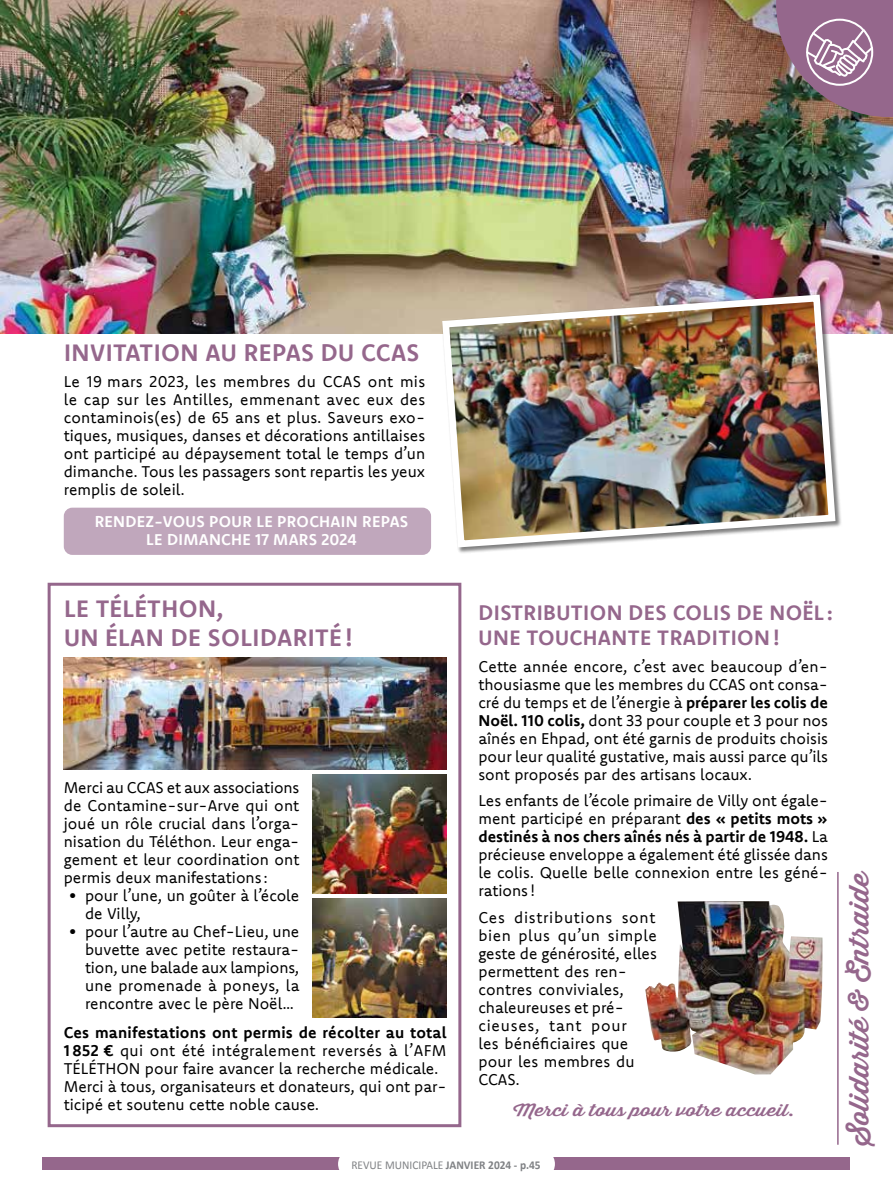
<style>
.page{position:relative;width:893px;height:1191px;background:#fff}
.page>*{position:absolute;margin:0;border:0;box-sizing:border-box;transform-origin:0 0}
.t1{font:500 27px "Thirsty Script";color:#95678c;scale:1.1 1}
.t2{font:700 24px/28.8px "Komet";letter-spacing:.02em;color:#95678c}
.t3{font:700 21px/25.2px "Komet";letter-spacing:.02em;color:#95678c}
.t4{font:500 16.5px "Thirsty Script";color:#95678c;scale:1.26 1}
.t5{font:15.75px/18px "Komet";color:#000;text-align:justify}
.t6{font:700 15.75px/18px "Komet";letter-spacing:.02em;color:#fff;text-align:center}
.t7{font:700 12px "Calibri";color:#808285;scale:.95 1}
.s1{font-weight:700}
.s2{font-weight:400}
</style>
<div class="page">
<img style="left:0;top:0;width:893px;height:333px">
<hr style="left:837px;top:872px;width:2px;height:272px;background:#95678c">
<svg style="left:776px;top:0;width:117px;height:117px;background:#937187"></svg>
<div style="left:43px;top:1157px;width:807px;height:13px;background:#95678c"></div>
<div style="left:338px;top:1148px;width:217px;height:31px;background:#fff;border-radius:16px"></div>
<div style="left:48px;top:583px;width:413px;height:544px;border:3px solid #95678c"></div>
<div style="left:64px;top:507px;width:367px;height:48px;background:#c0a7bc;border-radius:9px"></div>
<img style="left:439px;top:291px;width:400px;height:260px">
<img style="left:64px;top:658px;width:382px;height:112px">
<img style="left:313px;top:774px;width:133px;height:119px">
<img style="left:313px;top:898px;width:133px;height:119px">
<img style="left:645px;top:901px;width:177px;height:173px">
<h2 class="t2" style="left:64px;top:338px;width:357px">INVITATION AU REPAS DU CCAS</h2>
<p class="t5" style="left:64px;top:372px;width:363px">Le 19 mars 2023, les membres du CCAS ont mis le cap sur les Antilles, emmenant avec eux des contaminois(es) de 65 ans et plus. Saveurs exo&shy;tiques, musiques, danses et décorations antillaises ont participé au dépaysement total le temps d’un dimanche. Tous les passagers sont repartis les yeux remplis de soleil.</p>
<p class="t6" style="left:95px;top:512px;width:315px">RENDEZ-VOUS POUR LE PROCHAIN REPAS<br>LE DIMANCHE 17 MARS 2024</p>
<h2 class="t2" style="left:64px;top:594px;width:291px">LE TÉLÉTHON,<br>UN ÉLAN DE SOLIDARITÉ!</h2>
<h3 class="t3" style="left:479px;top:599px;width:356px">DISTRIBUTION DES COLIS DE NOËL :<br>UNE TOUCHANTE TRADITION!</h3>
<p class="t5" style="left:64px;top:778px;width:237px">Merci au CCAS et aux associations de Contamine-sur-Arve qui ont joué un rôle crucial dans l’orga&shy;nisation du Téléthon. Leur enga&shy;gement et leur coordination ont permis deux manifestations :</p>
<p class="t5" style="left:85px;top:886px;width:216px;text-indent:-17px">• pour l’une, un goûter à l’école de Villy,</p>
<p class="t5" style="left:85px;top:922px;width:216px;text-indent:-17px">• pour l’autre au Chef-Lieu, une buvette avec petite restaura&shy;tion, une balade aux lampions, une promenade à poneys, la rencontre avec le père Noël…</p>
<p class="t5" style="left:64px;top:1023px;width:384px;text-align:left"><span class="s1">Ces manifestations ont permis de récolter au total 1 852 €</span> qui ont été intégralement reversés à l’AFM TÉLÉTHON pour faire avancer la recherche médicale.<br>Merci à tous, organisateurs et donateurs, qui ont par&shy;ticipé et soutenu cette noble cause.</p>
<p class="t5" style="left:478px;top:656px;width:351px">Cette année encore, c’est avec beaucoup d’en&shy;thousiasme que les membres du CCAS ont consa&shy;cré du temps et de l’énergie à <span class="s1">préparer les colis de Noël. 110 colis,</span> dont 33 pour couple et 3 pour nos aînés en Ehpad, ont été garnis de produits choisis pour leur qualité gustative, mais aussi parce qu’ils sont proposés par des artisans locaux.</p>
<p class="t5" style="left:478px;top:791px;width:351px">Les enfants de l’école primaire de Villy ont égale&shy;ment participé en préparant <span class="s1">des « petits mots » destinés à nos chers aînés nés à partir de 1948.</span> La précieuse enveloppe a également été glissée dans le colis. Quelle belle connexion entre les géné&shy;rations !</p>
<p class="t5" style="left:478px;top:907px;width:180px;text-align:left">Ces distributions sont bien plus qu’un simple geste de générosité, elles permettent des ren&shy;contres conviviales, chaleureuses et pré&shy;cieuses, tant pour<br>les bénéficiaires que pour les membres du<br>CCAS.</p>
<p class="t4" style="left:513px;top:1098px;width:224px">Merci à tous pour votre accueil.</p>
<p class="t7" style="left:351px;top:1156px;width:201px"><span class="s2">REVUE MUNICIPALE</span> JANVIER 2024 - p.45</p>
<h1 class="t1" style="left:839px;top:1144px;width:251px;rotate:-90deg">Solidarité &amp; Entraide</h1>
</div>
